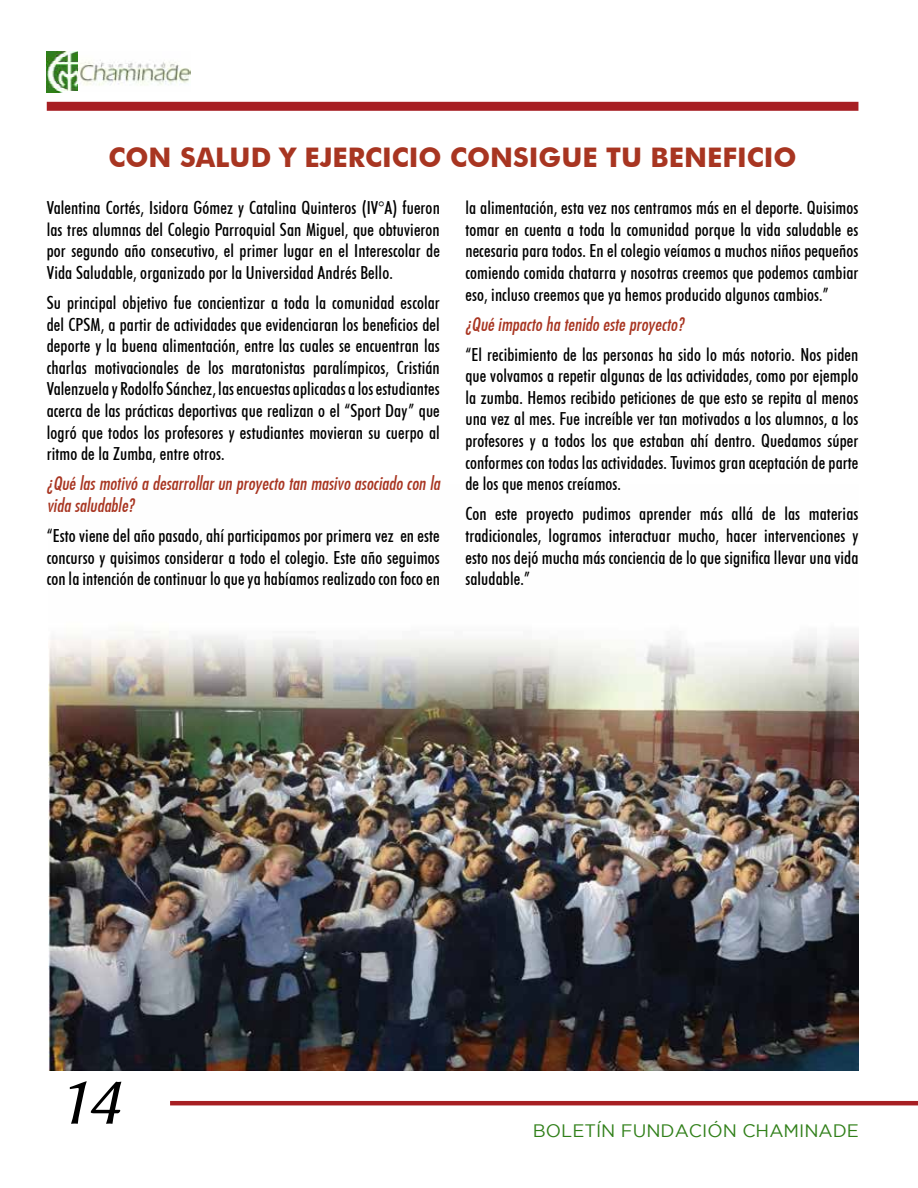
<style>
.page{position:relative;width:918px;height:1188px;background:#fff}
.page>*{position:absolute;margin:0;border:0;box-sizing:border-box;transform-origin:0 0}
.t1{font:69.3px "Lin Biolinum Slanted";color:#000}
.t2{font:700 27px "Futura BT";color:#a83521}
.t3{font:500 condensed 18px/21.6px "Futura BT";letter-spacing:.005em;color:#000;text-align:justify}
.t4{font:18px/21.6px "Futura Md Cn BT Italic";letter-spacing:.005em;color:#a83521}
.t5{font:18px "Gotham";color:#307f19}
</style>
<div class="page">
<div style="left:47px;top:102px;width:811px;height:9px;background:#a71f23"></div>
<hr style="left:170px;top:1101px;width:748px;height:4px;background:#a71f23">
<img style="left:47px;top:51px;width:144px;height:42px">
<img style="left:49px;top:631px;width:810px;height:439px">
<h2 class="t2" style="left:109px;top:141px;width:212px">CON SALUD Y EJERCICIO</h2>
<h2 class="t2" style="left:450px;top:141px;width:303px">CONSIGUE TU BENEFICIO</h2>
<p class="t3" style="left:47px;top:197px;width:395px">Valentina Cortés, Isidora Gómez y Catalina Quinteros (IV°A) fueron las tres alumnas del Colegio Parroquial San Miguel, que obtuvieron por segundo año consecutivo, el primer lugar en el Interescolar de Vida Saludable, organizado por la Universidad Andrés Bello.</p>
<p class="t3" style="left:47px;top:292px;width:395px">Su principal objetivo fue concientizar a toda la comunidad escolar del CPSM, a partir de actividades que evidenciaran los beneficios del deporte y la buena alimentación, entre las cuales se encuentran las charlas motivacionales de los maratonistas paralímpicos, Cristián Valenzuela y Rodolfo Sánchez, las encuestas aplicadas a los estudiantes acerca de las prácticas deportivas que realizan o el “Sport Day” que logró que todos los profesores y estudiantes movieran su cuerpo al ritmo de la Zumba, entre otros.</p>
<p class="t4" style="left:47px;top:472px;width:395px">¿Qué las motivó a desarrollar un proyecto tan masivo asociado con la vida saludable?</p>
<p class="t3" style="left:47px;top:525px;width:395px">“Esto viene del año pasado, ahí participamos por primera vez en este concurso y quisimos considerar a todo el colegio. Este año seguimos con la intención de continuar lo que ya habíamos realizado con foco en</p>
<p class="t3" style="left:465px;top:197px;width:395px">la alimentación, esta vez nos centramos más en el deporte. Quisimos tomar en cuenta a toda la comunidad porque la vida saludable es necesaria para todos. En el colegio veíamos a muchos niños pequeños comiendo comida chatarra y nosotras creemos que podemos cambiar eso, incluso creemos que ya hemos producido algunos cambios.”</p>
<p class="t4" style="left:465px;top:313px;width:220px">¿Qué impacto ha tenido este proyecto?</p>
<p class="t3" style="left:465px;top:343px;width:395px">“El recibimiento de las personas ha sido lo más notorio. Nos piden que volvamos a repetir algunas de las actividades, como por ejemplo la zumba. Hemos recibido peticiones de que esto se repita al menos una vez al mes. Fue increíble ver tan motivados a los alumnos, a los profesores y a todos los que estaban ahí dentro. Quedamos súper conformes con todas las actividades. Tuvimos gran aceptación de parte de los que menos creíamos.</p>
<p class="t3" style="left:465px;top:503px;width:395px">Con este proyecto pudimos aprender más allá de las materias tradicionales, logramos interactuar mucho, hacer intervenciones y esto nos dejó mucha más conciencia de lo que significa llevar una vida saludable.”</p>
<h1 class="t1" style="left:55px;top:1062px;width:66px">14</h1>
<p class="t5" style="left:533px;top:1120px;width:328px">BOLETÍN FUNDACIÓN CHAMINADE</p>
</div>
